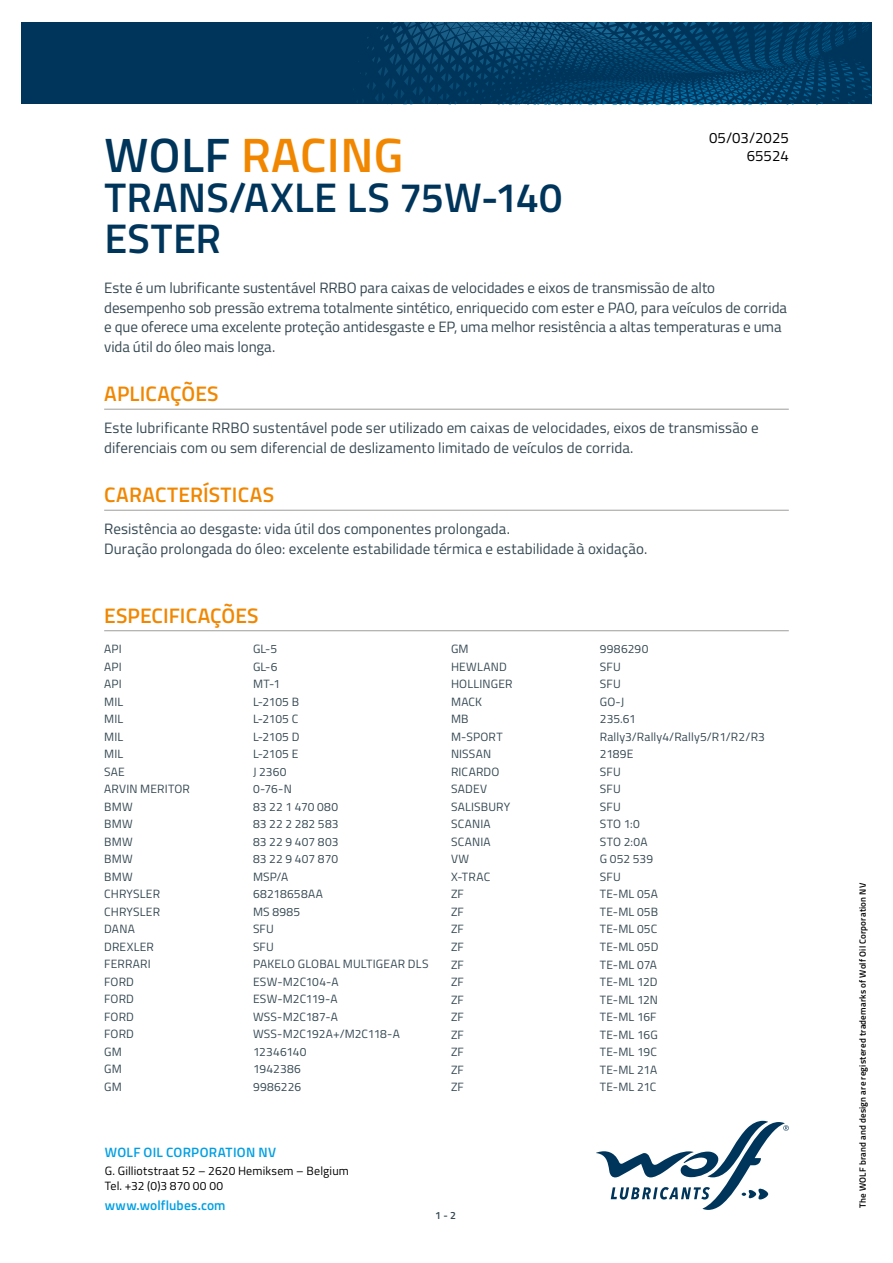
<style>
.page{position:relative;width:893px;height:1263px;background:#fff}
.page>*{position:absolute;margin:0;border:0;box-sizing:border-box;transform-origin:0 0}
.t1{font:600 48.3px "Titillium";letter-spacing:.01em;color:#f18700}
.t2{font:600 41.4px/40.5px "Titillium";letter-spacing:.01em;color:#00355b}
.t3{font:600 21px "Titillium";letter-spacing:.005em;color:#f18700}
.t4{font:15px/19.5px "Titillium";color:#364953}
.t5{font:15px/18px "Titillium";color:#000;text-align:right}
.t6{font:600 13.5px "Titillium";letter-spacing:.015em;color:#009fe3}
.t7{font:12px "Titillium";letter-spacing:.015em;color:#364953}
.t8{font:12px/14.4px "Titillium";letter-spacing:.015em;color:#000}
.t9{font:600 10.5px "Titillium";color:#364953}
.t10{font:600 9px "Titillium";letter-spacing:.025em;color:#000}
.s1{color:#00355b}
</style>
<div class="page">
<svg style="left:596px;top:1121px;width:193px;height:89px"></svg>
<svg style="left:21px;top:22px;width:851px;height:82px;background:#013b62"></svg>
<hr style="left:104px;top:409px;width:685px;height:1px;background:#9d9d9c">
<hr style="left:104px;top:510px;width:685px;height:1px;background:#9d9d9c">
<hr style="left:104px;top:630px;width:685px;height:1px;background:#9d9d9c">
<p class="t5" style="left:709px;top:128px;width:81px">05/03/2025<br>65524</p>
<h1 class="t1" style="left:104px;top:118px;width:301px"><span class="s1">WOLF</span> RACING</h1>
<h2 class="t2" style="left:104px;top:175px;width:460px">TRANS/AXLE LS 75W-140<br>ESTER</h2>
<p class="t4" style="left:104px;top:278px;width:684px">Este é um lubrificante sustentável RRBO para caixas de velocidades e eixos de transmissão de alto desempenho sob pressão extrema totalmente sintético, enriquecido com ester e PAO, para veículos de corrida e que oferece uma excelente proteção antidesgaste e EP, uma melhor resistência a altas temperaturas e uma vida útil do óleo mais longa.</p>
<h3 class="t3" style="left:104px;top:378px;width:116px">APLICAÇÕES</h3>
<p class="t4" style="left:104px;top:418px;width:656px">Este lubrificante RRBO sustentável pode ser utilizado em caixas de velocidades, eixos de transmissão e diferenciais com ou sem diferencial de deslizamento limitado de veículos de corrida.</p>
<h3 class="t3" style="left:104px;top:479px;width:171px">CARACTERÍSTICAS</h3>
<p class="t4" style="left:104px;top:519px;width:545px">Resistência ao desgaste: vida útil dos componentes prolongada.<br>Duração prolongada do óleo: excelente estabilidade térmica e estabilidade à oxidação.</p>
<h3 class="t3" style="left:104px;top:599px;width:156px">ESPECIFICAÇÕES</h3>
<p class="t7" style="left:104px;top:640px;width:19px">API</p>
<p class="t7" style="left:253px;top:640px;width:26px">GL-5</p>
<p class="t7" style="left:104px;top:658px;width:19px">API</p>
<p class="t7" style="left:253px;top:658px;width:26px">GL-6</p>
<p class="t7" style="left:104px;top:675px;width:19px">API</p>
<p class="t7" style="left:253px;top:675px;width:29px">MT-1</p>
<p class="t7" style="left:104px;top:693px;width:21px">MIL</p>
<p class="t7" style="left:253px;top:693px;width:48px">L-2105 B</p>
<p class="t7" style="left:104px;top:710px;width:21px">MIL</p>
<p class="t7" style="left:253px;top:710px;width:47px">L-2105 C</p>
<p class="t7" style="left:104px;top:728px;width:21px">MIL</p>
<p class="t7" style="left:253px;top:728px;width:48px">L-2105 D</p>
<p class="t7" style="left:104px;top:745px;width:21px">MIL</p>
<p class="t7" style="left:253px;top:745px;width:47px">L-2105 E</p>
<p class="t7" style="left:104px;top:763px;width:22px">SAE</p>
<p class="t7" style="left:253px;top:763px;width:35px">J 2360</p>
<p class="t7" style="left:104px;top:780px;width:87px">ARVIN MERITOR</p>
<p class="t7" style="left:253px;top:780px;width:40px">0-76-N</p>
<p class="t7" style="left:104px;top:798px;width:30px">BMW</p>
<p class="t7" style="left:253px;top:798px;width:87px">83 22 1 470 080</p>
<p class="t7" style="left:104px;top:815px;width:30px">BMW</p>
<p class="t7" style="left:253px;top:815px;width:87px">83 22 2 282 583</p>
<p class="t7" style="left:104px;top:833px;width:30px">BMW</p>
<p class="t7" style="left:253px;top:833px;width:87px">83 22 9 407 803</p>
<p class="t7" style="left:104px;top:850px;width:30px">BMW</p>
<p class="t7" style="left:253px;top:850px;width:87px">83 22 9 407 870</p>
<p class="t7" style="left:104px;top:868px;width:30px">BMW</p>
<p class="t7" style="left:253px;top:868px;width:37px">MSP/A</p>
<p class="t7" style="left:104px;top:885px;width:57px">CHRYSLER</p>
<p class="t7" style="left:253px;top:885px;width:72px">68218658AA</p>
<p class="t7" style="left:104px;top:903px;width:57px">CHRYSLER</p>
<p class="t7" style="left:253px;top:903px;width:49px">MS 8985</p>
<p class="t7" style="left:104px;top:920px;width:32px">DANA</p>
<p class="t7" style="left:253px;top:920px;width:22px">SFU</p>
<p class="t7" style="left:104px;top:938px;width:51px">DREXLER</p>
<p class="t7" style="left:253px;top:938px;width:22px">SFU</p>
<p class="t7" style="left:104px;top:955px;width:48px">FERRARI</p>
<p class="t7" style="left:253px;top:955px;width:177px">PAKELO GLOBAL MULTIGEAR DLS</p>
<p class="t7" style="left:104px;top:973px;width:31px">FORD</p>
<p class="t7" style="left:253px;top:973px;width:87px">ESW-M2C104-A</p>
<p class="t7" style="left:104px;top:990px;width:31px">FORD</p>
<p class="t7" style="left:253px;top:990px;width:86px">ESW-M2C119-A</p>
<p class="t7" style="left:104px;top:1008px;width:31px">FORD</p>
<p class="t7" style="left:253px;top:1008px;width:86px">WSS-M2C187-A</p>
<p class="t7" style="left:104px;top:1025px;width:31px">FORD</p>
<p class="t7" style="left:253px;top:1025px;width:148px">WSS-M2C192A+/M2C118-A</p>
<p class="t7" style="left:104px;top:1043px;width:19px">GM</p>
<p class="t7" style="left:253px;top:1043px;width:55px">12346140</p>
<p class="t7" style="left:104px;top:1060px;width:19px">GM</p>
<p class="t7" style="left:253px;top:1060px;width:49px">1942386</p>
<p class="t7" style="left:104px;top:1078px;width:19px">GM</p>
<p class="t7" style="left:253px;top:1078px;width:50px">9986226</p>
<p class="t7" style="left:451px;top:640px;width:19px">GM</p>
<p class="t7" style="left:600px;top:640px;width:50px">9986290</p>
<p class="t7" style="left:451px;top:658px;width:57px">HEWLAND</p>
<p class="t7" style="left:600px;top:658px;width:22px">SFU</p>
<p class="t7" style="left:451px;top:675px;width:63px">HOLLINGER</p>
<p class="t7" style="left:600px;top:675px;width:22px">SFU</p>
<p class="t7" style="left:451px;top:693px;width:33px">MACK</p>
<p class="t7" style="left:600px;top:693px;width:26px">GO-J</p>
<p class="t7" style="left:451px;top:710px;width:19px">MB</p>
<p class="t7" style="left:600px;top:710px;width:38px">235.61</p>
<p class="t7" style="left:451px;top:728px;width:53px">M-SPORT</p>
<p class="t7" style="left:600px;top:728px;width:167px">Rally3/Rally4/Rally5/R1/R2/R3</p>
<p class="t7" style="left:451px;top:745px;width:42px">NISSAN</p>
<p class="t7" style="left:600px;top:745px;width:35px">2189E</p>
<p class="t7" style="left:451px;top:763px;width:50px">RICARDO</p>
<p class="t7" style="left:600px;top:763px;width:22px">SFU</p>
<p class="t7" style="left:451px;top:780px;width:38px">SADEV</p>
<p class="t7" style="left:600px;top:780px;width:22px">SFU</p>
<p class="t7" style="left:451px;top:798px;width:61px">SALISBURY</p>
<p class="t7" style="left:600px;top:798px;width:22px">SFU</p>
<p class="t7" style="left:451px;top:815px;width:41px">SCANIA</p>
<p class="t7" style="left:600px;top:815px;width:42px">STO 1:0</p>
<p class="t7" style="left:451px;top:833px;width:41px">SCANIA</p>
<p class="t7" style="left:600px;top:833px;width:49px">STO 2:0A</p>
<p class="t7" style="left:451px;top:850px;width:20px">VW</p>
<p class="t7" style="left:600px;top:850px;width:55px">G 052 539</p>
<p class="t7" style="left:451px;top:868px;width:41px">X-TRAC</p>
<p class="t7" style="left:600px;top:868px;width:22px">SFU</p>
<p class="t7" style="left:451px;top:885px;width:14px">ZF</p>
<p class="t7" style="left:600px;top:885px;width:60px">TE-ML 05A</p>
<p class="t7" style="left:451px;top:903px;width:14px">ZF</p>
<p class="t7" style="left:600px;top:903px;width:60px">TE-ML 05B</p>
<p class="t7" style="left:451px;top:920px;width:14px">ZF</p>
<p class="t7" style="left:600px;top:920px;width:59px">TE-ML 05C</p>
<p class="t7" style="left:451px;top:938px;width:14px">ZF</p>
<p class="t7" style="left:600px;top:938px;width:60px">TE-ML 05D</p>
<p class="t7" style="left:451px;top:955px;width:14px">ZF</p>
<p class="t7" style="left:600px;top:955px;width:59px">TE-ML 07A</p>
<p class="t7" style="left:451px;top:973px;width:14px">ZF</p>
<p class="t7" style="left:600px;top:973px;width:59px">TE-ML 12D</p>
<p class="t7" style="left:451px;top:990px;width:14px">ZF</p>
<p class="t7" style="left:600px;top:990px;width:60px">TE-ML 12N</p>
<p class="t7" style="left:451px;top:1008px;width:14px">ZF</p>
<p class="t7" style="left:600px;top:1008px;width:58px">TE-ML 16F</p>
<p class="t7" style="left:451px;top:1025px;width:14px">ZF</p>
<p class="t7" style="left:600px;top:1025px;width:59px">TE-ML 16G</p>
<p class="t7" style="left:451px;top:1043px;width:14px">ZF</p>
<p class="t7" style="left:600px;top:1043px;width:59px">TE-ML 19C</p>
<p class="t7" style="left:451px;top:1060px;width:14px">ZF</p>
<p class="t7" style="left:600px;top:1060px;width:59px">TE-ML 21A</p>
<p class="t7" style="left:451px;top:1078px;width:14px">ZF</p>
<p class="t7" style="left:600px;top:1078px;width:58px">TE-ML 21C</p>
<p class="t6" style="left:105px;top:1142px;width:173px">WOLF OIL CORPORATION NV</p>
<p class="t8" style="left:105px;top:1163px;width:246px">G. Gilliotstraat 52 – 2620 Hemiksem – Belgium<br>Tel. +32 (0)3 870 00 00</p>
<p class="t6" style="left:105px;top:1195px;width:122px">www.wolflubes.com</p>
<p class="t9" style="left:435px;top:1207px;width:22px">1 - 2</p>
<p class="t10" style="left:856px;top:1208px;width:326px;rotate:-90deg">The WOLF brand and design are registered trademarks of Wolf Oil Corporation NV</p>
</div>
